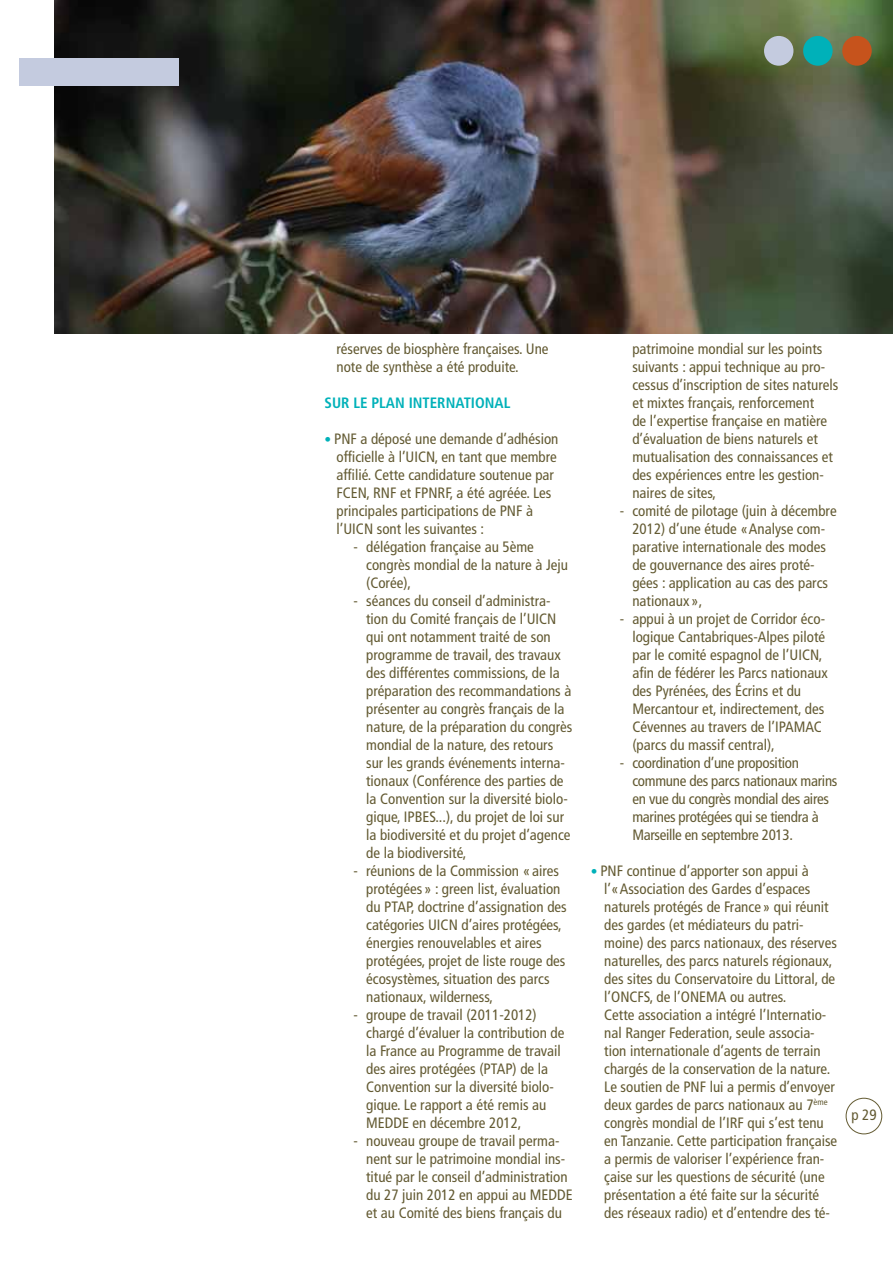
<style>
.page{position:relative;width:893px;height:1263px;background:#fff}
.page>*{position:absolute;margin:0;border:0;box-sizing:border-box;transform-origin:0 0}
.t1{font:condensed 15px/18px "Frutiger LT Std";color:#635a32}
.t2{font:condensed 15px/18px "Frutiger LT Std";letter-spacing:-.02em;color:#635a32}
.t3{font:700 condensed 15px "Frutiger LT Std";color:#00b1b9}
.s1{font-size:13.5px;color:#00b1b9}
</style>
<div class="page">
<img style="left:54px;top:0;width:839px;height:334px">
<div style="left:764px;top:36px;width:29px;height:30px;background:#c4cbdf;border-radius:50%"></div>
<div style="left:803px;top:36px;width:30px;height:30px;background:#00b1b9;border-radius:50%"></div>
<div style="left:842px;top:36px;width:30px;height:30px;background:#c6531c;border-radius:50%"></div>
<div style="left:19px;top:58px;width:160px;height:28px;background:#c4cbdf"></div>
<div style="left:846px;top:1098px;width:36px;height:36px;border:1px solid #635a32;border-radius:50%"></div>
<p class="t1" style="left:336px;top:339px;width:214px">réserves de biosphère françaises. Une note de synthèse a été produite.</p>
<p class="t3" style="left:324px;top:393px;width:187px">SUR LE PLAN INTERNATIONAL</p>
<p class="t1" style="left:336px;top:429px;width:223px;text-indent:-12px"><span class="s1">•</span> PNF a déposé une demande d’adhésion officielle à l’UICN, en tant que membre affilié. Cette candidature soutenue par FCEN, RNF et FPNRF, a été agréée. Les principales participations de PNF à l’UICN sont les suivantes :</p>
<p class="t1" style="left:366px;top:537px;width:203px;text-indent:-13px">- délégation française au 5ème congrès mondial de la nature à Jeju (Corée),</p>
<p class="t1" style="left:366px;top:591px;width:208px;text-indent:-13px">- séances du conseil d’administra&shy;tion du Comité français de l’UICN qui ont notamment traité de son programme de travail, des travaux des différentes commissions, de la préparation des recommandations à présenter au congrès français de la nature, de la préparation du congrès mondial de la nature, des retours sur les grands événements interna&shy;tionaux (Conférence des parties de la Convention sur la diversité biolo&shy;gique, IPBES...), du projet de loi sur la biodiversité et du projet d’agence de la biodiversité,</p>
<p class="t1" style="left:366px;top:861px;width:202px;text-indent:-13px">- réunions de la Commission « aires protégées » : green list, évaluation du PTAP, doctrine d’assignation des catégories UICN d’aires protégées, énergies renouvelables et aires protégées, projet de liste rouge des écosystèmes, situation des parcs nationaux, wilderness,</p>
<p class="t1" style="left:366px;top:1005px;width:200px;text-indent:-13px">- groupe de travail (2011-2012) chargé d’évaluer la contribution de la France au Programme de travail des aires protégées (PTAP) de la<br>Convention sur la diversité biolo&shy;gique. Le rapport a été remis au<br>MEDDE en décembre 2012,</p>
<p class="t1" style="left:366px;top:1131px;width:208px;text-indent:-13px">- nouveau groupe de travail perma&shy;nent sur le patrimoine mondial ins&shy;titué par le conseil d’administration du 27 juin 2012 en appui au MEDDE et au Comité des biens français du</p>
<p class="t1" style="left:632px;top:339px;width:207px">patrimoine mondial sur les points suivants : appui technique au pro&shy;cessus d’inscription de sites naturels et mixtes français, renforcement<br>de l’expertise française en matière d’évaluation de biens naturels et mutualisation des connaissances et des expériences entre les gestion&shy;naires de sites,</p>
<p class="t1" style="left:632px;top:501px;width:206px;text-indent:-13px">- comité de pilotage (juin à décembre<br>2012) d’une étude «Analyse com&shy;parative internationale des modes de gouvernance des aires proté&shy;gées : application au cas des parcs nationaux»,</p>
<p class="t1" style="left:632px;top:609px;width:197px;text-indent:-13px">- appui à un projet de Corridor éco&shy;logique Cantabriques-Alpes piloté par le comité espagnol de l’UICN, afin de fédérer les Parcs nationaux des Pyrénées, des Écrins et du<br>Mercantour et, indirectement, des<br>Cévennes au travers de l’IPAMAC (parcs du massif central),</p>
<p class="t2" style="left:632px;top:753px;width:207px;text-indent:-13px">- coordination d’une proposition commune des parcs nationaux marins en vue du congrès mondial des aires marines protégées qui se tiendra à Marseille en septembre 2013.</p>
<p class="t1" style="left:604px;top:861px;width:234px;text-indent:-13px"><span class="s1">•</span> PNF continue d’apporter son appui à l’«Association des Gardes d’espaces naturels protégés de France » qui réunit des gardes (et médiateurs du patri&shy;moine) des parcs nationaux, des réserves naturelles, des parcs naturels régionaux, des sites du Conservatoire du Littoral, de l’ONCFS, de l’ONEMA ou autres.<br>Cette association a intégré l’Internatio&shy;nal Ranger Federation, seule associa&shy;tion internationale d’agents de terrain chargés de la conservation de la nature.<br>Le soutien de PNF lui a permis d’envoyer deux gardes de parcs nationaux au 7<sup>ème </sup>congrès mondial de l’IRF qui s’est tenu en Tanzanie. Cette participation française a permis de valoriser l’expérience fran&shy;çaise sur les questions de sécurité (une présentation a été faite sur la sécurité des réseaux radio) et d’entendre des té-</p>
<p class="t1" style="left:851px;top:1106px;width:27px">p 29</p>
</div>
